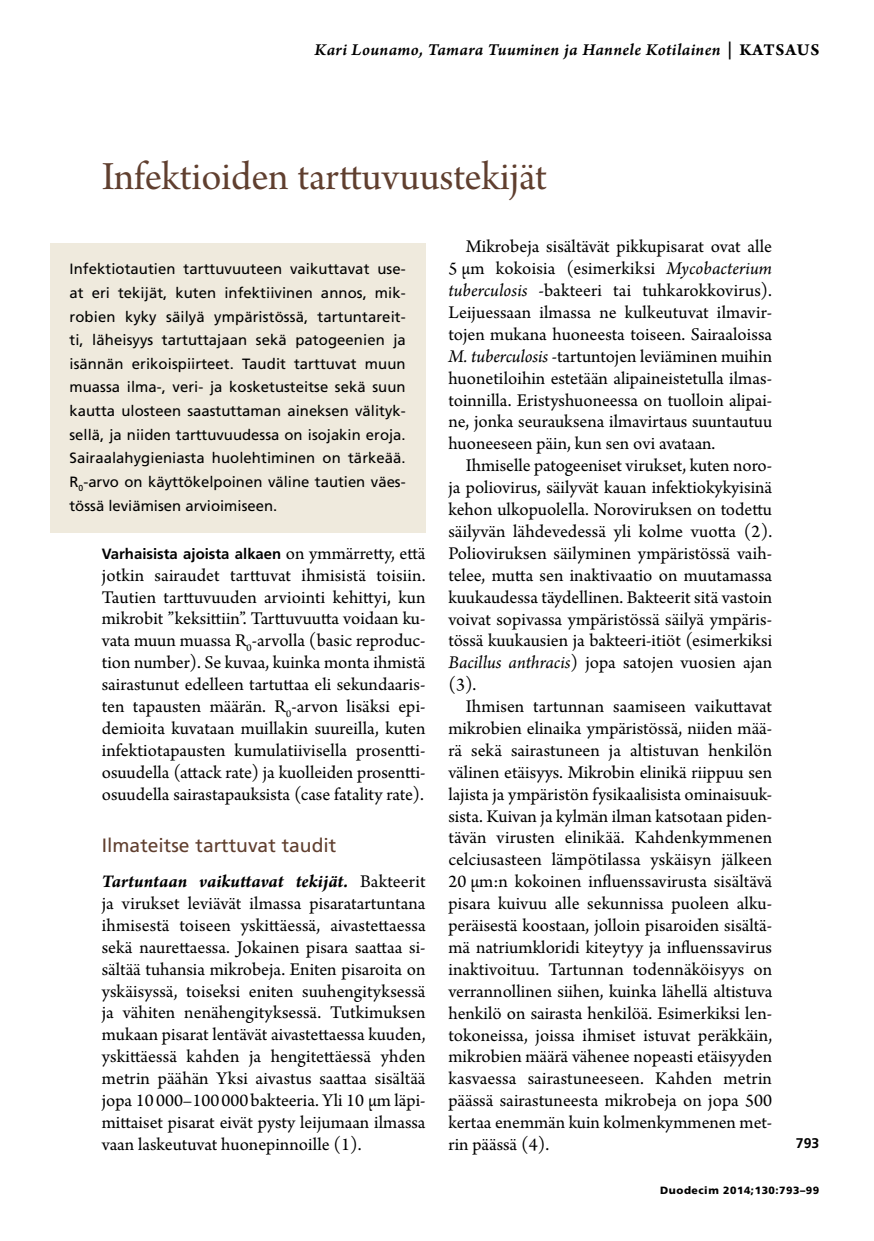
<style>
.page{position:relative;width:874px;height:1241px;background:#fff}
.page>*{position:absolute;margin:0;border:0;box-sizing:border-box;transform-origin:0 0}
.t1{font:42px "Arno Pro Subhead";color:#603f2f}
.t2{font:19.25px "Frutiger LT Std";color:#603f2f}
.t3{font:18.9px/21.9px "Arno Pro";color:#000;text-align:justify}
.t4{font:17.5px "Arno Pro Smbd Italic Sm Text";letter-spacing:.02em;color:#000}
.t5{font:14.88px/23.6px "Frutiger LT Std";color:#000;text-align:justify}
.t6{font:700 14.88px "Frutiger LT Std";color:#000}
.t7{font:700 14px "Frutiger LT Std";color:#000}
.t8{font:900 10.5px "Frutiger LT Std";letter-spacing:.05em;color:#000}
.s1{font-family:"Arno Pro Bold Sm Text"}
.s2{font-family:"Arno Pro";font-weight:400;font-size:18.9px}
.s3{font-weight:700;font-style:italic}
.s4{font-style:italic}
</style>
<div class="page">
<div style="left:50px;top:243px;width:375px;height:289px;background:#efeadd"></div>
<p class="t4" style="left:314px;top:40px;width:506px">Kari Lounamo, Tamara Tuuminen ja Hannele Kotilainen <span class="s1">| KATSAUS</span></p>
<h1 class="t1" style="left:102px;top:153px;width:446px">Infektioiden tarttuvuustekijät</h1>
<p class="t5" style="left:69px;top:257px;width:337px">Infektiotautien tarttuvuuteen vaikuttavat use‑ at eri tekijät, kuten infektiivinen annos, mik‑ robien kyky säilyä ympäristössä, tartuntareit‑ ti, läheisyys tartuttajaan sekä patogeenien ja isännän erikoispiirteet. Taudit tarttuvat muun muassa ilma‑, veri- ja kosketusteitse sekä suun kautta ulosteen saastuttaman aineksen välityk‑ sellä, ja niiden tarttuvuudessa on isojakin eroja.<br>Sairaalahygieniasta huolehtiminen on tärkeää.<br>R<sub>0</sub>-arvo on käyttökelpoinen väline tautien väes‑ tössä leviämisen arvioimiseen.</p>
<p class="t6" style="left:102px;top:544px;width:325px">Varhaisista ajoista alkaen <span class="s2">on ymmärretty, että</span></p>
<p class="t3" style="left:102px;top:565px;width:325px">jotkin sairaudet tarttuvat ihmisistä toisiin.<br>Tautien tarttuvuuden arviointi kehittyi, kun mikrobit ”keksittiin”. Tarttuvuutta voidaan ku&shy;vata muun muassa R<sub>0</sub>-arvolla (basic reproduc&shy;tion number). Se kuvaa, kuinka monta ihmistä sairastunut edelleen tartuttaa eli sekundaaris&shy;ten tapausten määrän. R<sub>0</sub>-arvon lisäksi epi&shy;demioita kuvataan muillakin suureilla, kuten infektiotapausten kumulatiivisella prosentti&shy;osuudella (attack rate) ja kuolleiden prosentti&shy;osuudella sairastapauksista (case fatality rate).</p>
<p class="t2" style="left:102px;top:834px;width:236px">Ilmateitse tarttuvat taudit</p>
<p class="t3" style="left:102px;top:871px;width:325px"><span class="s3">Tartuntaan vaikuttavat tekijät.</span> Bakteerit ja virukset leviävät ilmassa pisaratartuntana ihmisestä toiseen yskittäessä, aivastettaessa sekä naurettaessa. Jokainen pisara saattaa si&shy;sältää tuhansia mikrobeja. Eniten pisaroita on yskäisyssä, toiseksi eniten suuhengityksessä ja vähiten nenähengityksessä. Tutkimuksen mukaan pisarat lentävät aivastettaessa kuuden, yskittäessä kahden ja hengitettäessä yhden metrin päähän Yksi aivastus saattaa sisältää jopa 10 000–100 000bakteeria. Yli 10 µm läpi&shy;mittaiset pisarat eivät pysty leijumaan ilmassa vaan laskeutuvat huonepinnoille (1).</p>
<p class="t3" style="left:448px;top:237px;width:325px;text-indent:17px">Mikrobeja sisältävät pikkupisarat ovat alle 5 µm kokoisia (esimerkiksi <span class="s4">Mycobacterium tuberculosis -</span>bakteeri tai tuhkarokkovirus).<br>Leijuessaan ilmassa ne kulkeutuvat ilmavir&shy;tojen mukana huoneesta toiseen. Sairaaloissa <span class="s4">M. tuberculosis</span> -tartuntojen leviäminen muihin huonetiloihin estetään alipaineistetulla ilmas&shy;toinnilla. Eristyshuoneessa on tuolloin alipai&shy;ne, jonka seurauksena ilmavirtaus suuntautuu huoneeseen päin, kun sen ovi avataan.</p>
<p class="t3" style="left:448px;top:455px;width:325px;text-indent:17px">Ihmiselle patogeeniset virukset, kuten noro&shy;ja poliovirus, säilyvät kauan infektiokykyisinä kehon ulkopuolella. Noroviruksen on todettu säilyvän lähdevedessä yli kolme vuotta (2).<br>Polioviruksen säilyminen ympäristössä vaih&shy;telee, mutta sen inaktivaatio on muutamassa kuukaudessa täydellinen. Bakteerit sitä vastoin voivat sopivassa ympäristössä säilyä ympäris&shy;tössä kuukausien ja bakteeri-itiöt (esimerkiksi <span class="s4">Bacillus anthracis</span>) jopa satojen vuosien ajan (3).</p>
<p class="t3" style="left:448px;top:696px;width:325px;text-indent:17px">Ihmisen tartunnan saamiseen vaikuttavat mikrobien elinaika ympäristössä, niiden mää&shy;rä sekä sairastuneen ja altistuvan henkilön välinen etäisyys. Mikrobin elinikä riippuu sen lajista ja ympäristön fysikaalisista ominaisuuk&shy;sista. Kuivan ja kylmän ilman katsotaan piden&shy;tävän virusten elinikää. Kahdenkymmenen celciusasteen lämpötilassa yskäisyn jälkeen 20 µm:n kokoinen influenssavirusta sisältävä pisara kuivuu alle sekunnissa puoleen alku&shy;peräisestä koostaan, jolloin pisaroiden sisältä&shy;mä natriumkloridi kiteytyy ja influenssavirus inaktivoituu. Tartunnan todennäköisyys on verrannollinen siihen, kuinka lähellä altistuva henkilö on sairasta henkilöä. Esimerkiksi len&shy;tokoneissa, joissa ihmiset istuvat peräkkäin, mikrobien määrä vähenee nopeasti etäisyyden kasvaessa sairastuneeseen. Kahden metrin päässä sairastuneesta mikrobeja on jopa 500 kertaa enemmän kuin kolmenkymmenen met&shy;rin päässä (4).</p>
<p class="t7" style="left:795px;top:1134px;width:25px">793</p>
<p class="t8" style="left:660px;top:1183px;width:160px">Duodecim 2014;130:793–99</p>
</div>
